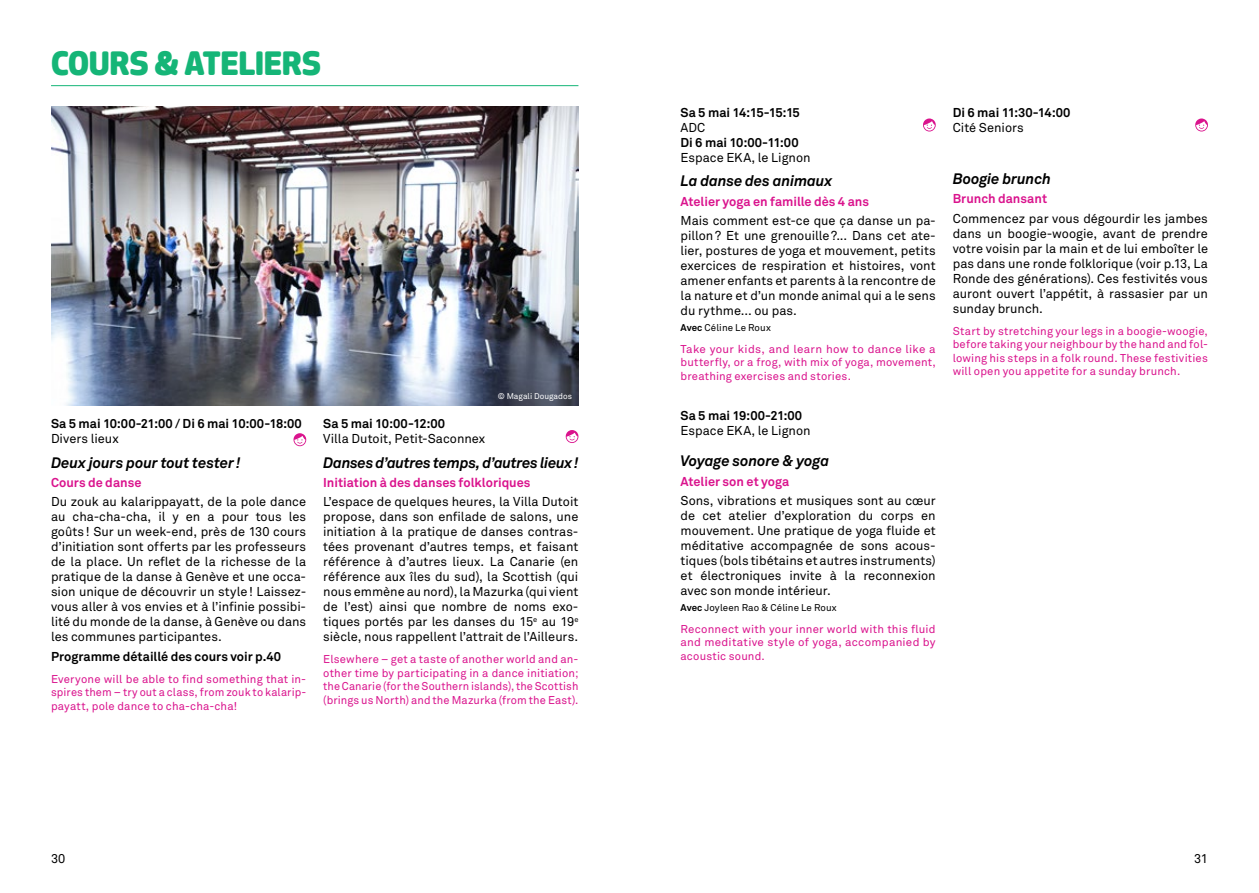
<style>
.page{position:relative;width:1259px;height:893px;background:#fff}
.page>*{position:absolute;margin:0;border:0;box-sizing:border-box;transform-origin:0 0}
.t1{font:800 31.5px "Apex Rounded";color:#15b577}
.t2{font:italic 700 15px "Akkurat";letter-spacing:-.01em;color:#000}
.t3{font:12.75px/15px "Akkurat";color:#000;text-align:justify}
.t4{font:700 12.75px "Akkurat";color:#000}
.t5{font:700 12.75px "Akkurat";color:#da138d}
.t6{font:700 12.75px "Akkurat";letter-spacing:-.05em;color:#000}
.t7{font:11.25px/13.5px "Akkurat";letter-spacing:.015em;color:#da138d;text-align:justify}
.t8{font:9.75px "Akkurat";letter-spacing:.01em;color:#000}
.t9{font:8.25px "Akkurat";color:#fff}
.s1{font-weight:700}
</style>
<div class="page">
<hr style="left:51px;top:85px;width:527px;height:1px;background:#15b577">
<img style="left:51px;top:106px;width:527px;height:299px">
<svg style="left:293px;top:433px;width:13px;height:13px"></svg>
<svg style="left:923px;top:118px;width:12px;height:14px"></svg>
<svg style="left:566px;top:430px;width:12px;height:13px"></svg>
<svg style="left:1195px;top:118px;width:13px;height:14px"></svg>
<h1 class="t1" style="left:51px;top:46px;width:271px">COURS &amp; ATELIERS</h1>
<p class="t4" style="left:51px;top:416px;width:252px">Sa 5 mai 10:00-21:00 / Di 6 mai 10:00-18:00</p>
<p class="t3" style="left:51px;top:431px;width:69px">Divers lieux</p>
<p class="t4" style="left:323px;top:416px;width:123px">Sa 5 mai 10:00-12:00</p>
<p class="t3" style="left:323px;top:431px;width:163px">Villa Dutoit, Petit-Saconnex</p>
<p class="t9" style="left:498px;top:391px;width:76px">© Magali Dougados</p>
<p class="t2" style="left:51px;top:453px;width:191px">Deux jours pour tout tester!</p>
<p class="t5" style="left:51px;top:475px;width:92px">Cours de danse</p>
<p class="t3" style="left:51px;top:494px;width:257px">Du zouk au kalarippayatt, de la pole dance au cha-cha-cha, il y en a pour tous les goûts! Sur un week-end, près de 130 cours d’initiation sont offerts par les professeurs de la place. Un reflet de la richesse de la pratique de la danse à Genève et une occa&shy;sion unique de découvrir un style! Laissez&shy;vous aller à vos envies et à l’infinie possibi&shy;lité du monde de la danse, à Genève ou dans les communes participantes.</p>
<p class="t4" style="left:51px;top:648px;width:232px">Programme détaillé des cours voir p.40</p>
<p class="t7" style="left:51px;top:672px;width:257px">Everyone will be able to find something that in&shy;spires them – try out a class, from zouk to kalarip&shy;payatt, pole dance to cha-cha-cha!</p>
<p class="t2" style="left:323px;top:453px;width:257px">Danses d’autres temps, d’autres lieux!</p>
<p class="t5" style="left:323px;top:475px;width:209px">Initiation à des danses folkloriques</p>
<p class="t3" style="left:323px;top:494px;width:257px">L’espace de quelques heures, la Villa Dutoit propose, dans son enfilade de salons, une initiation à la pratique de danses contras&shy;tées provenant d’autres temps, et faisant référence à d’autres lieux. La Canarie (en référence aux îles du sud), la Scottish (qui nous emmène au nord), la Mazurka (qui vient de l’est) ainsi que nombre de noms exo&shy;tiques portés par les danses du 15<sup>e</sup> au 19<sup>e </sup>siècle, nous rappellent l’attrait de l’Ailleurs.</p>
<p class="t7" style="left:323px;top:652px;width:257px">Elsewhere – get a taste of another world and an&shy;other time by participating in a dance initiation; the Canarie (for the Southern islands), the Scottish (brings us North) and the Mazurka (from the East).</p>
<p class="t6" style="left:680px;top:104px;width:121px">Sa 5 mai 14:15-15:15</p>
<p class="t3" style="left:680px;top:119px;width:26px">ADC</p>
<p class="t4" style="left:680px;top:134px;width:120px">Di 6 mai 10:00-11:00</p>
<p class="t3" style="left:680px;top:149px;width:132px">Espace EKA, le Lignon</p>
<p class="t2" style="left:680px;top:172px;width:153px">La danse des animaux</p>
<p class="t5" style="left:680px;top:193px;width:190px">Atelier yoga en famille dès 4 ans</p>
<p class="t3" style="left:680px;top:213px;width:257px">Mais comment est-ce que ça danse un pa&shy;pillon? Et une grenouille?... Dans cet ate&shy;lier, postures de yoga et mouvement, petits exercices de respiration et histoires, vont amener enfants et parents à la rencontre de la nature et d’un monde animal qui a le sens du rythme... ou pas.</p>
<p class="t8" style="left:680px;top:321px;width:92px"><span class="s1">Avec</span> Céline Le Roux</p>
<p class="t7" style="left:680px;top:342px;width:257px">Take your kids, and learn how to dance like a butterfly, or a frog, with mix of yoga, movement, breathing exercises and stories.</p>
<p class="t4" style="left:680px;top:407px;width:123px">Sa 5 mai 19:00-21:00</p>
<p class="t3" style="left:680px;top:422px;width:132px">Espace EKA, le Lignon</p>
<p class="t2" style="left:680px;top:452px;width:150px">Voyage sonore &amp; yoga</p>
<p class="t5" style="left:680px;top:473px;width:110px">Atelier son et yoga</p>
<p class="t3" style="left:680px;top:493px;width:257px">Sons, vibrations et musiques sont au cœur de cet atelier d’exploration du corps en mouvement. Une pratique de yoga fluide et méditative accompagnée de sons acous&shy;tiques (bols tibétains et autres instruments) et électroniques invite à la reconnexion avec son monde intérieur.</p>
<p class="t8" style="left:680px;top:601px;width:158px"><span class="s1">Avec</span> Joyleen Rao &amp; Céline Le Roux</p>
<p class="t7" style="left:680px;top:622px;width:257px">Reconnect with your inner world with this fluid and meditative style of yoga, accompanied by acoustic sound.</p>
<p class="t4" style="left:952px;top:104px;width:119px">Di 6 mai 11:30-14:00</p>
<p class="t3" style="left:952px;top:119px;width:73px">Cité Seniors</p>
<p class="t2" style="left:952px;top:170px;width:100px">Boogie brunch</p>
<p class="t5" style="left:952px;top:191px;width:96px">Brunch dansant</p>
<p class="t3" style="left:952px;top:211px;width:257px">Commencez par vous dégourdir les jambes dans un boogie-woogie, avant de prendre votre voisin par la main et de lui emboîter le pas dans une ronde folklorique (voir p.13, La Ronde des générations). Ces festivités vous auront ouvert l’appétit, à rassasier par un sunday brunch.</p>
<p class="t7" style="left:952px;top:324px;width:257px">Start by stretching your legs in a boogie-woogie, before taking your neighbour by the hand and fol&shy;lowing his steps in a folk round. These festivities will open you appetite for a sunday brunch.</p>
<p class="t3" style="left:51px;top:851px;width:16px">30</p>
<p class="t3" style="left:1194px;top:851px;width:15px">31</p>
</div>
